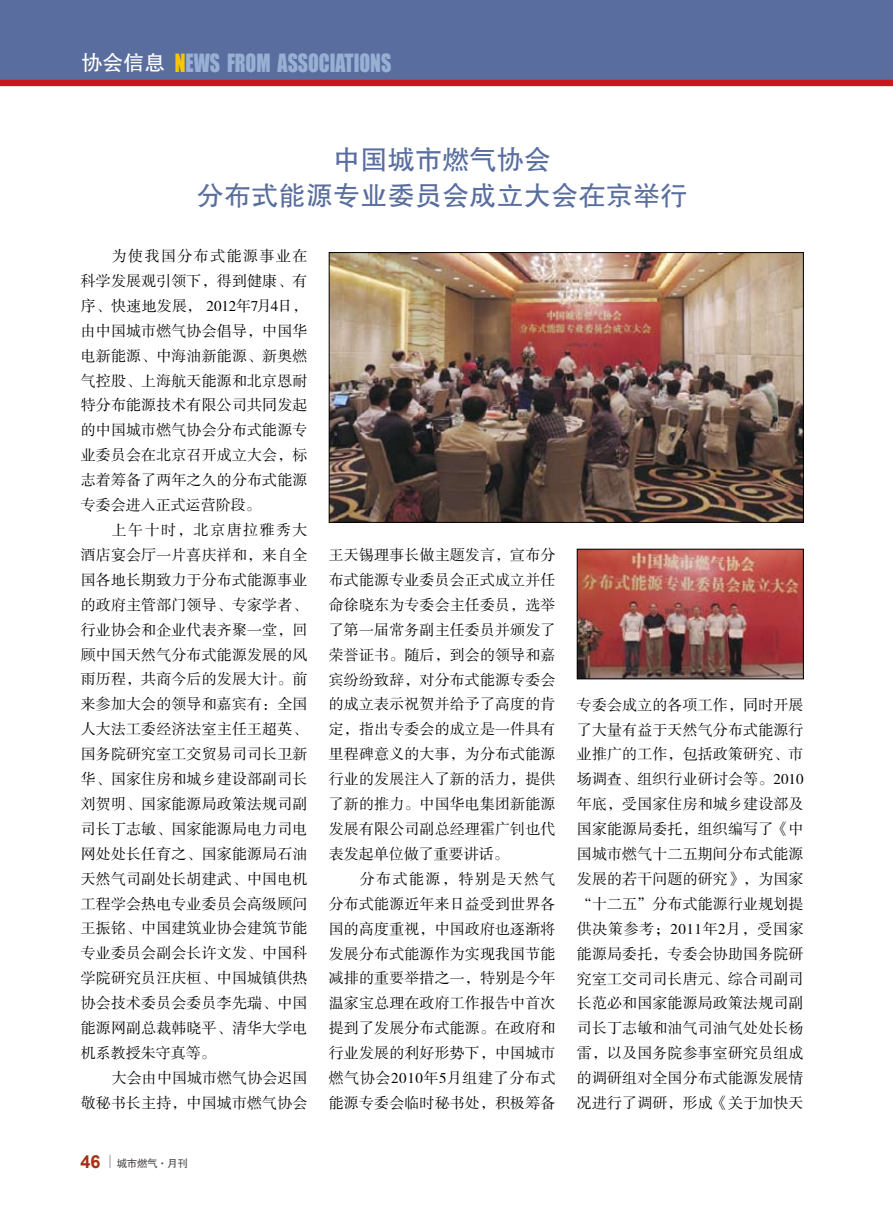
<style>
.page{position:relative;width:893px;height:1212px;background:#fff}
.page>*{position:absolute;margin:0;border:0;box-sizing:border-box;transform-origin:0 0}
.t1{font:27px/36px "FZHTJW GB1 0";letter-spacing:.01em;color:#596e9e;text-align:center}
.t2{font:23.1px "Impact";color:#98b0d3;scale:.86 1}
.t3{font:15px/24.9px "FZSSJW GB1 0";letter-spacing:.01em;color:#000;text-align:justify}
.t4{font:10.5px "FZHTJW GB1 0";letter-spacing:-.04em;color:#4c4948}
.s1{font-family:"FZHTJW GB1 0";font-size:21px;color:#fff}
.s2{color:#fcc700}
.s3{font-family:"Arial";font-weight:700;font-size:18px;color:#a62e14}
</style>
<div class="page">
<div style="left:0;top:0;width:893px;height:82px;background:#596e9e"></div>
<div style="left:0;top:80px;width:893px;height:6px;background:#cc141d"></div>
<svg style="left:109px;top:1155px;width:2px;height:13px"></svg>
<img style="left:331px;top:254px;width:471px;height:267px">
<div style="left:329px;top:252px;width:475px;height:271px;border:1px solid #000"></div>
<img style="left:579px;top:551px;width:223px;height:126px">
<div style="left:577px;top:549px;width:227px;height:130px;border:1px solid #000"></div>
<h2 class="t2" style="left:81px;top:45px;width:362px"><span class="s1">协会信息</span> <span class="s2">N</span>EWS FROM ASSOCIATIONS</h2>
<h1 class="t1" style="left:197px;top:141px;width:492px">中国城市燃气协会<br>分布式能源专业委员会成立大会在京举行</h1>
<p class="t3" style="left:81px;top:244px;width:228px;text-indent:31px">为使我国分布式能源事业在科学发展观引领下，得到健康、有序、快速地发展， 2012年7月4日，由中国城市燃气协会倡导，中国华电新能源、中海油新能源、新奥燃气控股、上海航天能源和北京恩耐特分布能源技术有限公司共同发起的中国城市燃气协会分布式能源专业委员会在北京召开成立大会，标志着筹备了两年之久的分布式能源专委会进入正式运营阶段。</p>
<p class="t3" style="left:81px;top:518px;width:228px;text-indent:31px">上午十时，北京唐拉雅秀大酒店宴会厅一片喜庆祥和，来自全国各地长期致力于分布式能源事业的政府主管部门领导、专家学者、行业协会和企业代表齐聚一堂，回顾中国天然气分布式能源发展的风雨历程，共商今后的发展大计。前来参加大会的领导和嘉宾有：全国人大法工委经济法室主任王超英、国务院研究室工交贸易司司长卫新华、国家住房和城乡建设部副司长刘贺明、国家能源局政策法规司副司长丁志敏、国家能源局电力司电网处处长任育之、国家能源局石油天然气司副处长胡建武、中国电机工程学会热电专业委员会高级顾问王振铭、中国建筑业协会建筑节能专业委员会副会长许文发、中国科学院研究员汪庆桓、中国城镇供热协会技术委员会委员李先瑞、中国能源网副总裁韩晓平、清华大学电机系教授朱守真等。</p>
<p class="t3" style="left:81px;top:1066px;width:228px;text-align:right">大会由中国城市燃气协会迟国<br>敬秘书长主持，中国城市燃气协会</p>
<p class="t4" style="left:80px;top:1158px;width:109px"><span class="s3">46</span> 城市燃气·月刊</p>
<p class="t3" style="left:329px;top:543px;width:228px">王天锡理事长做主题发言，宣布分布式能源专业委员会正式成立并任命徐晓东为专委会主任委员，选举了第一届常务副主任委员并颁发了荣誉证书。随后，到会的领导和嘉宾纷纷致辞，对分布式能源专委会的成立表示祝贺并给予了高度的肯定，指出专委会的成立是一件具有里程碑意义的大事，为分布式能源行业的发展注入了新的活力，提供了新的推力。中国华电集团新能源发展有限公司副总经理霍广钊也代表发起单位做了重要讲话。</p>
<p class="t3" style="left:329px;top:867px;width:228px;text-indent:31px">分布式能源，特别是天然气分布式能源近年来日益受到世界各国的高度重视，中国政府也逐渐将发展分布式能源作为实现我国节能减排的重要举措之一，特别是今年温家宝总理在政府工作报告中首次提到了发展分布式能源。在政府和行业发展的利好形势下，中国城市燃气协会2010年5月组建了分布式能源专委会临时秘书处，积极筹备</p>
<p class="t3" style="left:577px;top:693px;width:228px">专委会成立的各项工作，同时开展了大量有益于天然气分布式能源行业推广的工作，包括政策研究、市场调查、组织行业研讨会等。2010年底，受国家住房和城乡建设部及国家能源局委托，组织编写了《中国城市燃气十二五期间分布式能源发展的若干问题的研究》，为国家“十二五”分布式能源行业规划提供决策参考；2011年2月，受国家能源局委托，专委会协助国务院研究室工交司司长唐元、综合司副司长范必和国家能源局政策法规司副司长丁志敏和油气司油气处处长杨雷，以及国务院参事室研究员组成的调研组对全国分布式能源发展情况进行了调研，形成《关于加快天</p>
</div>
